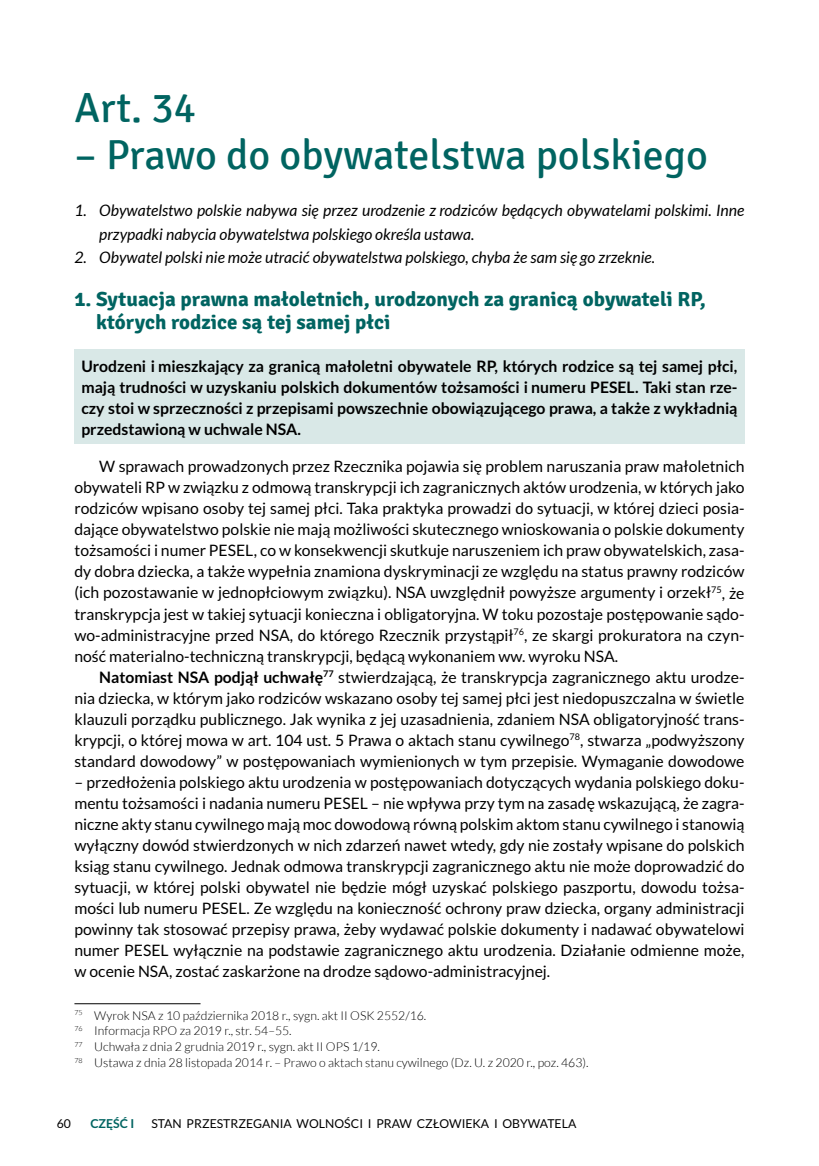
<style>
.page{position:relative;width:819px;height:1166px;background:#fff}
.page>*{position:absolute;margin:0;border:0;box-sizing:border-box;transform-origin:0 0}
.t1{font:42px "Signika";color:#006461}
.t2{font:700 20.3px/22.8px "Signika";color:#006461}
.t3{font:15.75px/21px "Lato";color:#000;text-align:justify}
.t4{font:700 15.75px/21px "Lato";color:#000;text-align:justify}
.t5{font:italic 15.75px/23.6px "Lato";color:#000}
.t6{font:300 12.25px/15.8px "Lato";color:#000}
.t7{font:12.25px "Lato";color:#000}
.t8{font:700 12.25px "Lato";color:#006461}
.s1{font-weight:700}
</style>
<div class="page">
<div style="left:74px;top:350px;width:670px;height:94px;background:#d9e8e7"></div>
<hr style="left:74px;top:1003px;width:126px;height:1px;background:#000">
<h1 class="t1" style="left:74px;top:84px;width:123px">Art. 34</h1>
<h1 class="t1" style="left:74px;top:131px;width:635px">– Prawo do obywatelstwa polskiego</h1>
<p class="t5" style="left:99px;top:199px;width:646px;text-indent:-25px">1. Obywatelstwo polskie nabywa się przez urodzenie z rodziców będących obywatelami polskimi. Inne przypadki nabycia obywatelstwa polskiego określa ustawa.</p>
<p class="t5" style="left:74px;top:246px;width:582px">2. Obywatel polski nie może utracić obywatelstwa polskiego, chyba że sam się go zrzeknie.</p>
<p class="t2" style="left:96px;top:288px;width:611px;text-indent:-22px">1. Sytuacja prawna małoletnich, urodzonych za granicą obywateli RP, których rodzice są tej samej płci</p>
<p class="t4" style="left:81px;top:355px;width:657px">Urodzeni i mieszkający za granicą małoletni obywatele RP, których rodzice są tej samej płci, mają trudności w uzyskaniu polskich dokumentów tożsamości i numeru PESEL. Taki stan rze&shy;czy stoi w sprzeczności z przepisami powszechnie obowiązującego prawa, a także z wykładnią przedstawioną w uchwale NSA.</p>
<p class="t3" style="left:74px;top:456px;width:671px;text-indent:25px">W sprawach prowadzonych przez Rzecznika pojawia się problem naruszania praw małoletnich obywateli RP w związku z odmową transkrypcji ich zagranicznych aktów urodzenia, w których jako rodziców wpisano osoby tej samej płci. Taka praktyka prowadzi do sytuacji, w której dzieci posia&shy;dające obywatelstwo polskie nie mają możliwości skutecznego wnioskowania o polskie dokumenty tożsamości i numer PESEL, co w konsekwencji skutkuje naruszeniem ich praw obywatelskich, zasa&shy;dy dobra dziecka, a także wypełnia znamiona dyskryminacji ze względu na status prawny rodziców (ich pozostawanie w jednopłciowym związku). NSA uwzględnił powyższe argumenty i orzekł<sup>75</sup>, że transkrypcja jest w takiej sytuacji konieczna i obligatoryjna. W toku pozostaje postępowanie sądo&shy;wo-administracyjne przed NSA, do którego Rzecznik przystąpił<sup>76</sup>, ze skargi prokuratora na czyn&shy;ność materialno-techniczną transkrypcji, będącą wykonaniem ww. wyroku NSA.</p>
<p class="t3" style="left:74px;top:666px;width:671px;text-indent:25px"><span class="s1">Natomiast NSA podjął uchwałę</span><sup>77</sup> stwierdzającą, że transkrypcja zagranicznego aktu urodze&shy;nia dziecka, w którym jako rodziców wskazano osoby tej samej płci jest niedopuszczalna w świetle klauzuli porządku publicznego. Jak wynika z jej uzasadnienia, zdaniem NSA obligatoryjność trans&shy;krypcji, o której mowa w art. 104 ust. 5 Prawa o aktach stanu cywilnego<sup>78</sup>, stwarza „podwyższony standard dowodowy” w postępowaniach wymienionych w tym przepisie. Wymaganie dowodowe</p>
<p class="t3" style="left:74px;top:771px;width:671px">– przedłożenia polskiego aktu urodzenia w postępowaniach dotyczących wydania polskiego doku&shy;mentu tożsamości i nadania numeru PESEL – nie wpływa przy tym na zasadę wskazującą, że zagra&shy;niczne akty stanu cywilnego mają moc dowodową równą polskim aktom stanu cywilnego i stanowią wyłączny dowód stwierdzonych w nich zdarzeń nawet wtedy, gdy nie zostały wpisane do polskich ksiąg stanu cywilnego. Jednak odmowa transkrypcji zagranicznego aktu nie może doprowadzić do sytuacji, w której polski obywatel nie będzie mógł uzyskać polskiego paszportu, dowodu tożsa&shy;mości lub numeru PESEL. Ze względu na konieczność ochrony praw dziecka, organy administracji powinny tak stosować przepisy prawa, żeby wydawać polskie dokumenty i nadawać obywatelowi numer PESEL wyłącznie na podstawie zagranicznego aktu urodzenia. Działanie odmienne może, w ocenie NSA, zostać zaskarżone na drodze sądowo-administracyjnej.</p>
<p class="t6" style="left:74px;top:1007px;width:515px"><sup>75</sup> Wyrok NSA z 10 października 2018 r., sygn. akt II OSK 2552/16.<br><sup>76</sup> Informacja RPO za 2019 r., str. 54–55.<br><sup>77</sup> Uchwała z dnia 2 grudnia 2019 r., sygn. akt II OPS 1/19.<br><sup>78</sup> Ustawa z dnia 28 listopada 2014 r. – Prawo o aktach stanu cywilnego (Dz. U. z 2020 r., poz. 463).</p>
<p class="t7" style="left:57px;top:1116px;width:16px">60</p>
<p class="t8" style="left:90px;top:1116px;width:17px">CZĘŚĆ</p>
<p class="t8" style="left:130px;top:1116px;width:5px">I</p>
<p class="t7" style="left:151px;top:1116px;width:16px">Stan</p>
<p class="t7" style="left:187px;top:1116px;width:9px">przestrzegania</p>
<p class="t7" style="left:296px;top:1116px;width:90px">wolności i praw</p>
<p class="t7" style="left:417px;top:1116px;width:32px">człowieka</p>
<p class="t7" style="left:494px;top:1116px;width:18px">i obywate</p>
<p class="t7" style="left:561px;top:1116px;width:14px">la</p>
</div>
